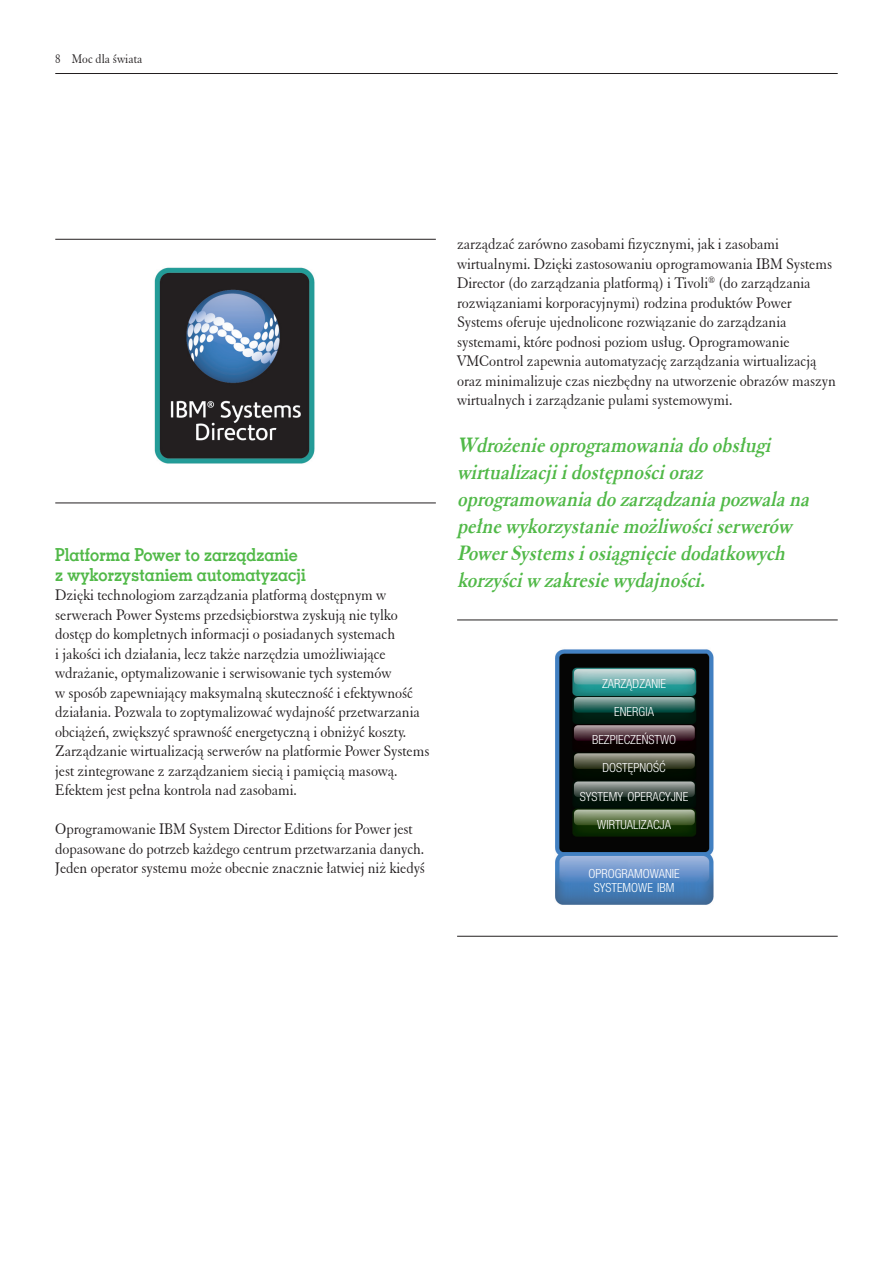
<style>
.page{position:relative;width:893px;height:1263px;background:#fff}
.page>*{position:absolute;margin:0;border:0;box-sizing:border-box;transform-origin:0 0}
.t1{font:italic 700 22.5px/27px "Elega Garmnd EU";color:#51b948;scale:.9 1}
.t2{font:18px/19.5px "Geo Slab 703 Bd EU";color:#51b948;scale:.9 1}
.t3{font:16.5px/19.5px "Elega Garmnd EU";letter-spacing:-.005em;color:#231f20;scale:.9 1}
.t4{font:13.5px "Elega Garmnd EU";color:#231f20;scale:.9 1}
.t5{font:300 condensed 12.6px/13.5px "Helvetica Neue LT Pro";color:#fff;text-align:center}
</style>
<div class="page">
<img style="left:154px;top:267px;width:161px;height:197px">
<img style="left:555px;top:649px;width:159px;height:256px">
<hr style="left:55px;top:239px;width:381px;height:1px;background:#231f20">
<hr style="left:457px;top:620px;width:381px;height:1px;background:#231f20">
<hr style="left:55px;top:503px;width:381px;height:1px;background:#231f20">
<hr style="left:457px;top:936px;width:381px;height:1px;background:#231f20">
<hr style="left:55px;top:73px;width:783px;height:1px;background:#231f20">
<p class="t4" style="left:55px;top:51px;width:98px">8 Moc dla świata</p>
<p class="t2" style="left:55px;top:545px;width:280px">Platforma Power to zarządzanie z wykorzystaniem automatyzacji</p>
<p class="t3" style="left:55px;top:585px;width:417px">Dzięki technologiom zarządzania platformą dostępnym w serwerach Power Systems przedsiębiorstwa zyskują nie tylko dostęp do kompletnych informacji o posiadanych systemach<br>i jakości ich działania, lecz także narzędzia umożliwiające wdrażanie, optymalizowanie i serwisowanie tych systemów<br>w sposób zapewniający maksymalną skuteczność i efektywność działania. Pozwala to zoptymalizować wydajność przetwarzania obciążeń, zwiększyć sprawność energetyczną i obniżyć koszty.<br>Zarządzanie wirtualizacją serwerów na platformie Power Systems jest zintegrowane z zarządzaniem siecią i pamięcią masową.<br>Efektem jest pełna kontrola nad zasobami.</p>
<p class="t3" style="left:55px;top:819px;width:412px">Oprogramowanie IBM System Director Editions for Power jest dopasowane do potrzeb każdego centrum przetwarzania danych.<br>Jeden operator systemu może obecnie znacznie łatwiej niż kiedyś</p>
<p class="t3" style="left:457px;top:234px;width:422px">zarządzać zarówno zasobami fizycznymi, jak i zasobami wirtualnymi. Dzięki zastosowaniu oprogramowania IBM Systems Director (do zarządzania platformą) i Tivoli<sup>®</sup> (do zarządzania rozwiązaniami korporacyjnymi) rodzina produktów Power Systems oferuje ujednolicone rozwiązanie do zarządzania systemami, które podnosi poziom usług. Oprogramowanie VMControl zapewnia automatyzację zarządzania wirtualizacją oraz minimalizuje czas niezbędny na utworzenie obrazów maszyn wirtualnych i zarządzanie pulami systemowymi.</p>
<h1 class="t1" style="left:457px;top:432px;width:399px">Wdrożenieoprogramowaniadoobsługi wirtualizacjiidostępnościoraz oprogramowaniadozarządzaniapozwalana pełnewykorzystaniemożliwościserwerów PowerSystemsiosiągnięciedodatkowych korzyściw zakresiewydajności.</h1>
<p class="t5" style="left:602px;top:677px;width:66px">ZARZĄDZANIE</p>
<p class="t5" style="left:614px;top:705px;width:41px">ENERGIA</p>
<p class="t5" style="left:592px;top:733px;width:86px">BEZPIECZEŃSTWO</p>
<p class="t5" style="left:602px;top:761px;width:65px">DOSTĘPNOŚĆ</p>
<p class="t5" style="left:580px;top:789px;width:110px">SYSTEMY OPERACYJNE</p>
<p class="t5" style="left:597px;top:817px;width:75px">WIRTUALIZACJA</p>
<p class="t5" style="left:588px;top:867px;width:93px">OPROGRAMOWANIE<br>SYSTEMOWE IBM</p>
</div>
